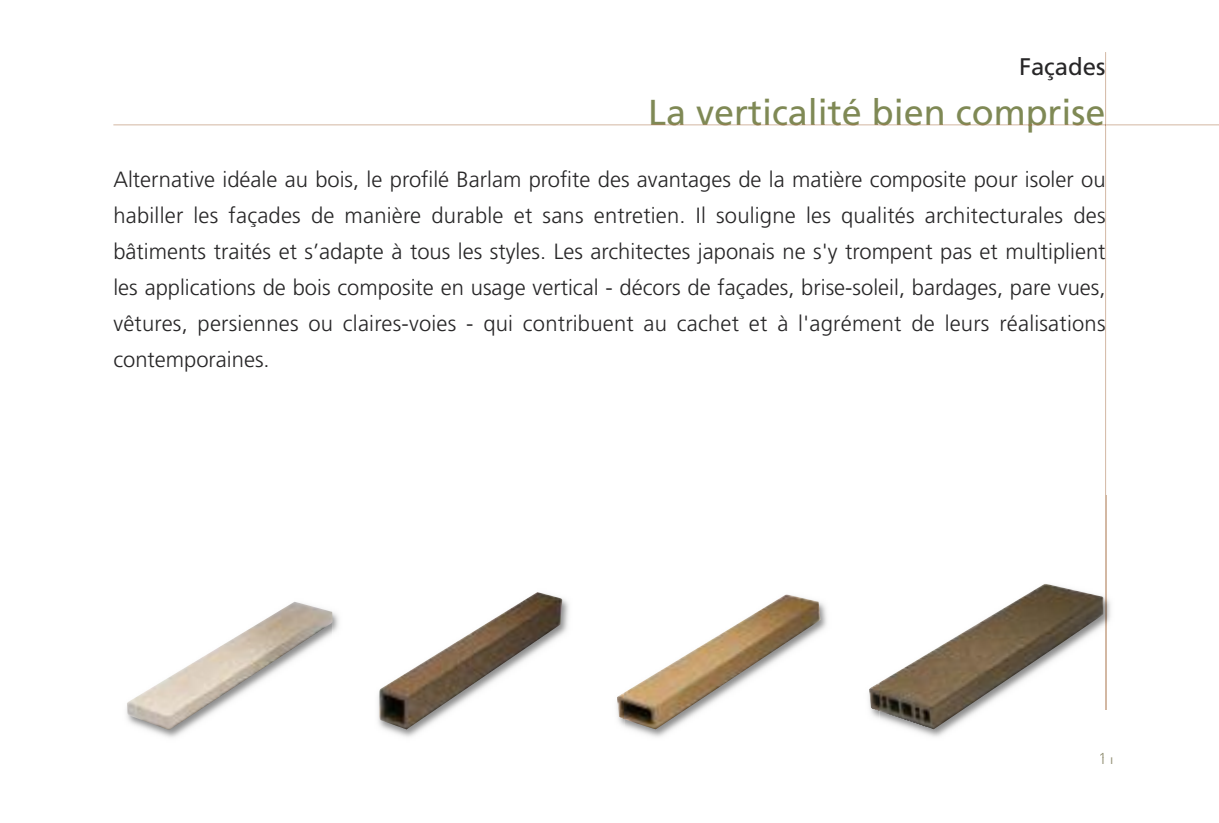
<style>
.page{position:relative;width:1219px;height:823px;background:#fff}
.page>*{position:absolute;margin:0;border:0;box-sizing:border-box;transform-origin:0 0}
.t1{font:36px "Frutiger";color:#7f8955}
.t2{font:24px "Frutiger";color:#272627}
.t3{font:300 22px/36px "Frutiger";letter-spacing:.01em;color:#272627;text-align:justify}
.t4{font:300 16px "Frutiger";color:#98967c}
</style>
<div class="page">
<hr style="left:1105px;top:125px;width:1px;height:369px;background:#d3b8a3">
<hr style="left:1105px;top:52px;width:1px;height:72px;background:#d3b8a3">
<hr style="left:113px;top:124px;width:992px;height:1px;background:#d3b8a3">
<hr style="left:1106px;top:124px;width:113px;height:1px;background:#d3b8a3">
<hr style="left:651px;top:124px;width:319px;height:1px;background:#937d4e">
<img style="left:907px;top:495px;width:204px;height:261px">
<img style="left:1105px;top:494px;width:1px;height:215px">
<svg style="left:1100px;top:752px;width:3px;height:4px"></svg>
<img style="left:879px;top:583px;width:224px;height:145px">
<img style="left:631px;top:602px;width:248px;height:135px">
<img style="left:869px;top:682px;width:10px;height:28px">
<img style="left:624px;top:594px;width:196px;height:135px">
<img style="left:126px;top:599px;width:498px;height:139px">
<img style="left:617px;top:692px;width:7px;height:26px">
<img style="left:379px;top:592px;width:183px;height:137px">
<img style="left:127px;top:601px;width:206px;height:128px">
<p class="t2" style="left:1019px;top:57px;width:88px">Façades</p>
<h1 class="t1" style="left:648px;top:98px;width:459px">La verticalité bien comprise</h1>
<p class="t3" style="left:113px;top:163px;width:994px">Alternative idéale au bois, le profilé Barlam profite des avantages de la matière composite pour isoler ou habiller les façades de manière durable et sans entretien. Il souligne les qualités architecturales des bâtiments traités et s’adapte à tous les styles. Les architectes japonais ne s'y trompent pas et multiplient les applications de bois composite en usage vertical - décors de façades, brise-soleil, bardages, pare vues, vêtures, persiennes ou claires-voies - qui contribuent au cachet et à l'agrément de leurs réalisations contemporaines.</p>
<p class="t4" style="left:1098px;top:751px;width:19px">11</p>
</div>
